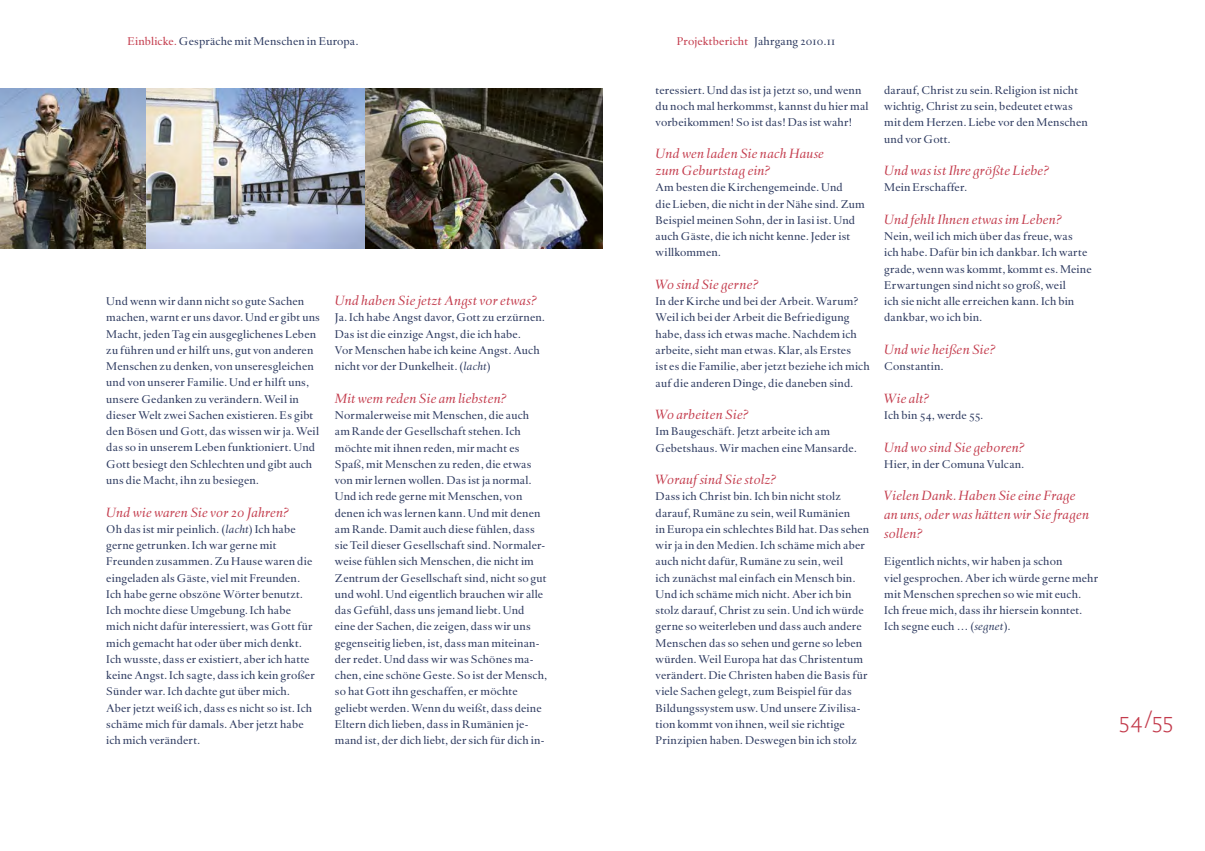
<style>
.page{position:relative;width:1205px;height:851px;background:#fff}
.page>*{position:absolute;margin:0;border:0;box-sizing:border-box;transform-origin:0 0}
.t1{font:22.25px "DTL Nobel ST Light";color:#c33a4b}
.t2{font:italic 13.75px/18.8px "DTL Haarlemmer SD";letter-spacing:.015em;color:#c33a4b}
.t3{font:italic 13.75px "DTL Haarlemmer SD";letter-spacing:.04em;color:#c33a4b}
.t4{font:11.5px/16.2px "DTL Haarlemmer SD";letter-spacing:.015em;color:#2c395f}
.s1{color:#c33a4b}
.s2{font-style:italic}
</style>
<div class="page">
<img style="left:145px;top:89px;width:220px;height:160px">
<img style="left:365px;top:89px;width:237px;height:160px">
<img style="left:0;top:89px;width:145px;height:160px">
<p class="t4" style="left:128px;top:35px;width:232px"><span class="s1">Einblicke.</span> Gespräche mit Menschen in Europa.</p>
<p class="t4" style="left:677px;top:35px;width:160px"><span class="s1">Projektbericht</span> Jahrgang 2010.11</p>
<p class="t4" style="left:106px;top:294px;width:215px">Und wenn wir dann nicht so gute Sachen machen, warnt er uns davor. Und er gibt uns Macht, jeden Tag ein ausgeglichenes Leben zu führen und er hilft uns, gut von anderen Menschen zu denken, von unseresgleichen und von unserer Familie. Und er hilft uns, unsere Gedanken zu verändern. Weil in dieser Welt zwei Sachen existieren. Es gibt den Bösen und Gott, das wissen wir ja. Weil das so in unserem Leben funktioniert. Und Gott besiegt den Schlechten und gibt auch uns die Macht, ihn zu besiegen.</p>
<p class="t2" style="left:106px;top:504px;width:184px">Und wie waren Sie vor 20 Jahren?</p>
<p class="t4" style="left:106px;top:522px;width:210px">Oh das ist mir peinlich. (<span class="s2">lacht</span>) Ich habe gerne getrunken. Ich war gerne mit Freunden zusammen. Zu Hause waren die ein geladen als Gäste, viel mit Freunden.<br>Ich habe gerne obszöne Wörter benutzt.<br>Ich mochte diese Umgebung. Ich habe mich nicht dafür interessiert, was Gott für mich gemacht hat oder über mich denkt.<br>Ich wusste, dass er existiert, aber ich hatte keine Angst. Ich sagte, dass ich kein großer Sünder war. Ich dachte gut über mich.<br>Aber jetzt weiß ich, dass es nicht so ist. Ich schäme mich für damals. Aber jetzt habe ich mich verändert.</p>
<p class="t2" style="left:335px;top:293px;width:204px">Und haben Sie jetzt Angst vor etwas?</p>
<p class="t4" style="left:335px;top:311px;width:211px">Ja. Ich habe Angst davor, Gott zu erzürnen.<br>Das ist die einzige Angst, die ich habe.<br>Vor Menschen habe ich keine Angst. Auch nicht vor der Dunkelheit. (<span class="s2">lacht</span>)</p>
<p class="t2" style="left:335px;top:391px;width:173px">Mit wem reden Sie am liebsten?</p>
<p class="t4" style="left:335px;top:408px;width:214px">Normalerweise mit Menschen, die auch am Rande der Gesellschaft stehen. Ich möchte mit ihnen reden, mir macht es Spaß, mit Menschen zu reden, die etwas von mir lernen wollen. Das ist ja normal.<br>Und ich rede gerne mit Menschen, von denen ich was lernen kann. Und mit denen am Rande. Damit auch diese fühlen, dass sie Teil dieser Gesellschaft sind. Normaler&shy;weise fühlen sich Menschen, die nicht im Zentrum der Gesellschaft sind, nicht so gut und wohl. Und eigentlich brauchen wir alle das Gefühl, dass uns jemand liebt. Und eine der Sachen, die zeigen, dass wir uns gegenseitig lieben, ist, dass man miteinan&shy;der redet. Und dass wir was Schönes ma&shy;chen, eine schöne Geste. So ist der Mensch, so hat Gott ihn geschaffen, er möchte geliebt werden. Wenn du weißt, dass deine Eltern dich lieben, dass in Rumänien je&shy;mand ist, der dich liebt, der sich für dich in-</p>
<p class="t4" style="left:656px;top:83px;width:214px">teressiert. Und das ist ja jetzt so, und wenn du noch mal herkommst, kannst du hier mal vorbeikommen! So ist das! Das ist wahr!</p>
<p class="t2" style="left:656px;top:146px;width:170px;line-height:17.5px">Und wen laden Sie nach Hause zum Geburtstag ein?</p>
<p class="t4" style="left:656px;top:181px;width:211px">Am besten die Kirchengemeinde. Und<br>die Lieben, die nicht in der Nähe sind. Zum Beispiel meinen Sohn, der in Iasi ist. Und auch Gäste, die ich nicht kenne. Jeder ist willkommen.</p>
<p class="t2" style="left:656px;top:277px;width:104px">Wo sind Sie gerne?</p>
<p class="t4" style="left:656px;top:295px;width:216px">In der Kirche und bei der Arbeit. Warum?<br>Weil ich bei der Arbeit die Befriedigung habe, dass ich etwas mache. Nachdem ich arbeite, sieht man etwas. Klar, als Erstes<br>ist es die Familie, aber jetzt beziehe ich mich auf die anderen Dinge, die daneben sind.</p>
<p class="t2" style="left:656px;top:407px;width:94px">Wo arbeiten Sie?</p>
<p class="t4" style="left:656px;top:425px;width:203px">Im Baugeschäft. Jetzt arbeite ich am<br>Gebetshaus. Wir machen eine Mansarde.</p>
<p class="t2" style="left:656px;top:472px;width:122px">Worauf sind Sie stolz?</p>
<p class="t4" style="left:656px;top:490px;width:215px">Dass ich Christ bin. Ich bin nicht stolz darauf, Rumäne zu sein, weil Rumänien<br>in Europa ein schlechtes Bild hat. Das sehen wir ja in den Medien. Ich schäme mich aber auch nicht dafür, Rumäne zu sein, weil<br>ich zunächst mal einfach ein Mensch bin.<br>Und ich schäme mich nicht. Aber ich bin stolz darauf, Christ zu sein. Und ich würde gerne so weiterleben und dass auch andere Menschen das so sehen und gerne so leben würden. Weil Europa hat das Christentum verändert. Die Christen haben die Basis für viele Sachen gelegt, zum Beispiel für das Bildungssystem usw. Und unsere Zivilisa&shy;tion kommt von ihnen, weil sie richtige Prinzipien haben. Deswegen bin ich stolz</p>
<p class="t4" style="left:884px;top:83px;width:205px">darauf, Christ zu sein. Religion ist nicht wichtig, Christ zu sein, bedeutet etwas mit dem Herzen. Liebe vor den Menschen und vor Gott.</p>
<p class="t2" style="left:884px;top:163px;width:166px">Und was ist Ihre größte Liebe?</p>
<p class="t4" style="left:884px;top:181px;width:84px">Mein Erschaffer.</p>
<p class="t2" style="left:884px;top:212px;width:179px">Und fehlt Ihnen etwas im Leben?</p>
<p class="t4" style="left:884px;top:230px;width:209px">Nein, weil ich mich über das freue, was<br>ich habe. Dafür bin ich dankbar. Ich warte grade, wenn was kommt, kommt es. Meine Erwartungen sind nicht so groß, weil<br>ich sie nicht alle erreichen kann. Ich bin dankbar, wo ich bin.</p>
<p class="t3" style="left:884px;top:344px;width:113px">Und wie heißen Sie?</p>
<p class="t4" style="left:884px;top:360px;width:61px">Constantin.</p>
<p class="t2" style="left:884px;top:391px;width:47px">Wie alt?</p>
<p class="t4" style="left:884px;top:408px;width:100px">Ich bin 54, werde 55.</p>
<p class="t2" style="left:884px;top:439px;width:142px">Und wo sind Sie geboren?</p>
<p class="t4" style="left:884px;top:457px;width:141px">Hier, in der Comuna Vulcan.</p>
<p class="t2" style="left:884px;top:488px;width:206px">Vielen Dank. Haben Sie eine Frage an uns, oder was hätten wir Sie fragen sollen?</p>
<p class="t4" style="left:884px;top:555px;width:215px">Eigentlich nichts, wir haben ja schon<br>viel gesprochen. Aber ich würde gerne mehr mit Menschen sprechen so wie mit euch.<br>Ich freue mich, dass ihr hiersein konntet.<br>Ich segne euch … (<span class="s2">segnet</span>).</p>
<h1 class="t1" style="left:1119px;top:709px;width:56px">54 /55</h1>
</div>
